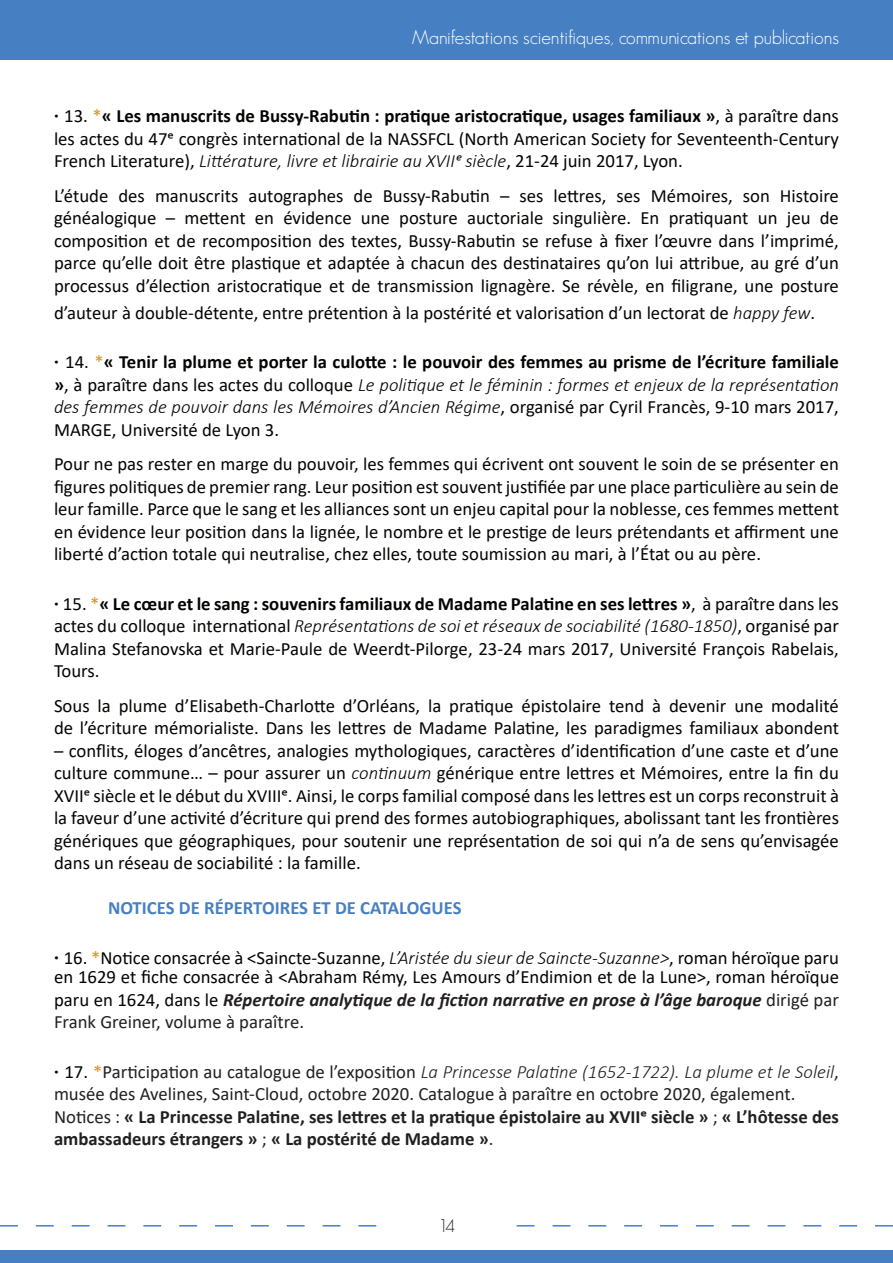
<style>
.page{position:relative;width:893px;height:1263px;background:#fff}
.page>*{position:absolute;margin:0;border:0;box-sizing:border-box;transform-origin:0 0}
.t1{font:300 19.5px "Geosans";color:#fff}
.t2{font:18.75px/22.5px "Calibri";color:#040503;text-align:justify}
.t3{font:italic 300 18.75px/22.5px "Calibri";color:#040503;text-align:justify}
.t4{font:18.75px/22.5px "Calibri";color:#231f20}
.t5{font:700 18.75px/22.5px "Calibri";color:#231f20}
.t6{font:italic 700 18.75px/22.5px "Calibri";color:#231f20}
.t7{font:700 18.75px "Calibri";color:#4780c2}
.t8{font:18.6px "Calibri";color:#040503}
.t9{font:300 18px "Geosans";color:#231f20}
.s1{font-family:"Geosans";font-weight:300;font-size:18px}
.s2{color:#d4952a}
.s3{font-weight:700}
.s4{font-weight:300;font-style:italic}
.s5{font-family:"Geosans";font-style:normal;font-size:18px}
.s6{font-weight:400;font-style:normal}
.s7{font-weight:400;font-style:normal;color:#d79427}
.s8{font-weight:700;font-style:normal}
.s9{font-size:18.75px}
.s10{font-size:18.6px}
.s11{color:#d49328}
.s12{font-family:"Geosans";font-weight:300}
.s13{font-weight:400;font-style:normal;color:#040503}
.s14{font-family:"Geosans";font-weight:300;font-size:18px;color:#040503}
.s15{color:#040503}
.s16{font-weight:400}
</style>
<div class="page">
<div style="left:0;top:0;width:893px;height:60px;background:#4780c2"></div>
<div style="left:0;top:1250px;width:893px;height:13px;background:#4780c2"></div>
<svg style="left:0;top:1225px;width:376px;height:1px"></svg>
<svg style="left:517px;top:1225px;width:376px;height:1px"></svg>
<p class="t1" style="left:412px;top:27px;width:429px">Manifestations scientifiques, communications et publications</p>
<p class="t2" style="left:54px;top:104px;width:786px"><span class="s1">•</span> 13. <span class="s2">*</span><span class="s3">« Les manuscrits de Bussy-Rabutin : pratique aristocratique, usages familiaux »</span>, à paraître dans les actes du 47e congrès international de la NASSFCL (North American Society for Seventeenth-Century French Literature), <span class="s4">Littérature, livre et librairie au XVIIe siècle</span>, 21-24 juin 2017, Lyon.</p>
<p class="t2" style="left:54px;top:184px;width:786px">L’étude des manuscrits autographes de Bussy-Rabutin – ses lettres, ses Mémoires, son Histoire généalogique – mettent en évidence une posture auctoriale singulière. En pratiquant un jeu de composition et de recomposition des textes, Bussy-Rabutin se refuse à fixer l’œuvre dans l’imprimé, parce qu’elle doit être plastique et adaptée à chacun des destinataires qu’on lui attribue, au gré d’un processus d’élection aristocratique et de transmission lignagère. Se révèle, en filigrane, une posture</p>
<p class="t2" style="left:54px;top:301px;width:763px">d’auteur à double-détente, entre prétention à la postérité et valorisation d’un lectorat de <span class="s4">happy few</span>.</p>
<p class="t3" style="left:54px;top:350px;width:786px"><span class="s5">•</span> <span class="s6">14.</span> <span class="s7">*</span><span class="s8">« Tenir la plume et porter la culotte : le pouvoir des femmes au prisme de l’écriture familiale »</span><span class="s6">, à paraître dans les actes du colloque</span> Le politique et le féminin : formes et enjeux de la représentation des femmes de pouvoir dans les Mémoires d’Ancien Régime<span class="s6">, organisé par Cyril Francès, 9-10 mars 2017, MARGE, Université de Lyon 3.</span></p>
<p class="t8" style="left:54px;top:451px;width:786px"><span class="s9">Pour ne pas rester en</span> marge du pouvoir, les femmes qui écrivent ont souvent le soin de se présenter en</p>
<p class="t2" style="left:54px;top:475px;width:786px"><span class="s10">figures politiques de prem</span>ier rang. Leur position est souvent justifiée par une place particulière au sein de leur famille. Parce que le sang et les alliances sont un enjeu capital pour la noblesse, ces femmes mettent en évidence leur position dans la lignée, le nombre et le prestige de leurs prétendants et affirment une liberté d’action totale qui neutralise, chez elles, toute soumission au mari, à l’État ou au père.</p>
<p class="t2" style="left:54px;top:592px;width:786px"><span class="s1">•</span> 15. <span class="s11">*</span><span class="s3">« Le cœur et le sang : souvenirs familiaux de Madame Palatine en ses lettres »</span>, à paraître dans les actes du colloque international <span class="s4">Représentations de soi et réseaux de sociabilité (1680-1850)</span>, organisé par Malina Stefanovska et Marie-Paule de Weerdt-Pilorge, 23-24 mars 2017, Université François Rabelais, Tours.</p>
<p class="t2" style="left:54px;top:694px;width:786px">Sous la plume d’Elisabeth-Charlotte d’Orléans, la pratique épistolaire tend à devenir une modalité de l’écriture mémorialiste. Dans les lettres de Madame Palatine, les paradigmes familiaux abondent</p>
<p class="t2" style="left:54px;top:739px;width:786px">– conflits, éloges d’ancêtres, analogies mythologiques, caractères d’identification d’une caste et d’une culture commune… – pour assurer un <span class="s4">continuum</span> générique entre lettres et Mémoires, entre la fin du XVIIe siècle et le début du XVIIIe. Ainsi, le corps familial composé dans les lettres est un corps reconstruit à la faveur d’une activité d’écriture qui prend des formes autobiographiques, abolissant tant les frontières génériques que géographiques, pour soutenir une représentation de soi qui n’a de sens qu’envisagée dans un réseau de sociabilité : la famille.</p>
<p class="t7" style="left:108px;top:895px;width:355px">NOTICES DE RÉPERTOIRES ET DE CATALOGUES</p>
<p class="t2" style="left:54px;top:947px;width:786px;line-height:19.5px"><span class="s12">•</span> 16. <span class="s11">*</span>Notice consacrée à &lt;Saincte-Suzanne, <span class="s4">L’Aristée du sieur de Saincte-Suzanne&gt;</span>, roman héroïque paru en 1629 et fiche consacrée à &lt;Abraham Rémy, Les Amours d’Endimion et de la Lune&gt;, roman héroïque</p>
<p class="t6" style="left:54px;top:987px;width:786px"><span class="s13">paru en 1624, dans le</span> Répertoire analytique de la fiction narrative en prose à l’âge baroque <span class="s6">dirigé par<br>Frank Greiner, volume à paraître.</span></p>
<p class="t4" style="left:54px;top:1060px;width:786px"><span class="s14">•</span> <span class="s15">17.</span> <span class="s11">*</span>Participation au catalogue de l’exposition <span class="s4">La Princesse Palatine (1652-1722). La plume et le Soleil</span>, musée des Avelines, Saint-Cloud, octobre 2020. Catalogue à paraître en octobre 2020, également.</p>
<p class="t5" style="left:54px;top:1105px;width:786px"><span class="s16">Notices :</span> « La Princesse Palatine, ses lettres et la pratique épistolaire au XVIIe siècle » <span class="s16">;</span> « L’hôtesse des ambassadeurs étrangers » <span class="s16">;</span> « La postérité de Madame »<span class="s16">.</span></p>
<p class="t9" style="left:438px;top:1215px;width:18px">14</p>
</div>
